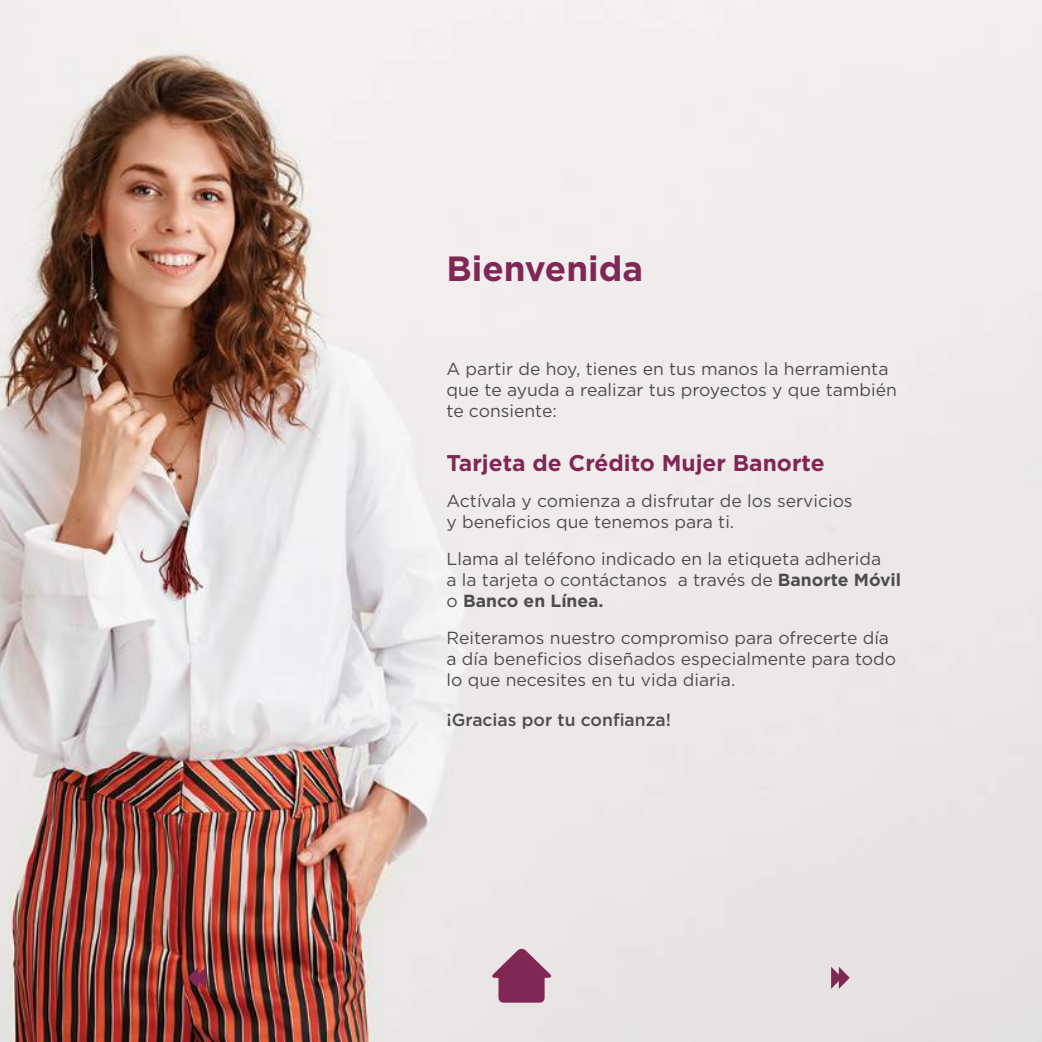
<style>
.page{position:relative;width:1042px;height:1042px;background:#fff}
.page>*{position:absolute;margin:0;border:0;box-sizing:border-box;transform-origin:0 0}
.t1{font:700 35px "Gotham";color:#802755}
.t2{font:700 22.75px "Gotham";color:#802755}
.t3{font:17.5px/21px "Gotham";color:#4d4d4f}
.t4{font:500 17.5px "Gotham";color:#4d4d4f}
.s1{font-weight:700}
</style>
<div class="page">
<img style="left:0;top:0;width:1042px;height:1042px">
<svg style="left:188px;top:966px;width:18px;height:23px"></svg>
<svg style="left:831px;top:966px;width:19px;height:23px"></svg>
<svg style="left:492px;top:948px;width:59px;height:54px;background:#a46785"></svg>
<h1 class="t1" style="left:446px;top:245px;width:198px">Bienvenida</h1>
<p class="t3" style="left:446px;top:358px;width:452px">A partir de hoy, tienes en tus manos la herramienta que te ayuda a realizar tus proyectos y que también te consiente:</p>
<h2 class="t2" style="left:446px;top:448px;width:379px">Tarjeta de Crédito Mujer Banorte</h2>
<p class="t3" style="left:446px;top:490px;width:408px">Actívala y comienza a disfrutar de los servicios y beneficios que tenemos para ti.</p>
<p class="t3" style="left:446px;top:548px;width:456px">Llama al teléfono indicado en la etiqueta adherida<br>a la tarjeta o contáctanos a través de <span class="s1">Banorte Móvil </span>o <span class="s1">Banco en Línea.</span></p>
<p class="t3" style="left:446px;top:626px;width:451px">Reiteramos nuestro compromiso para ofrecerte día a día beneficios diseñados especialmente para todo lo que necesites en tu vida diaria.</p>
<p class="t4" style="left:446px;top:708px;width:226px">¡Gracias por tu confianza!</p>
</div>
